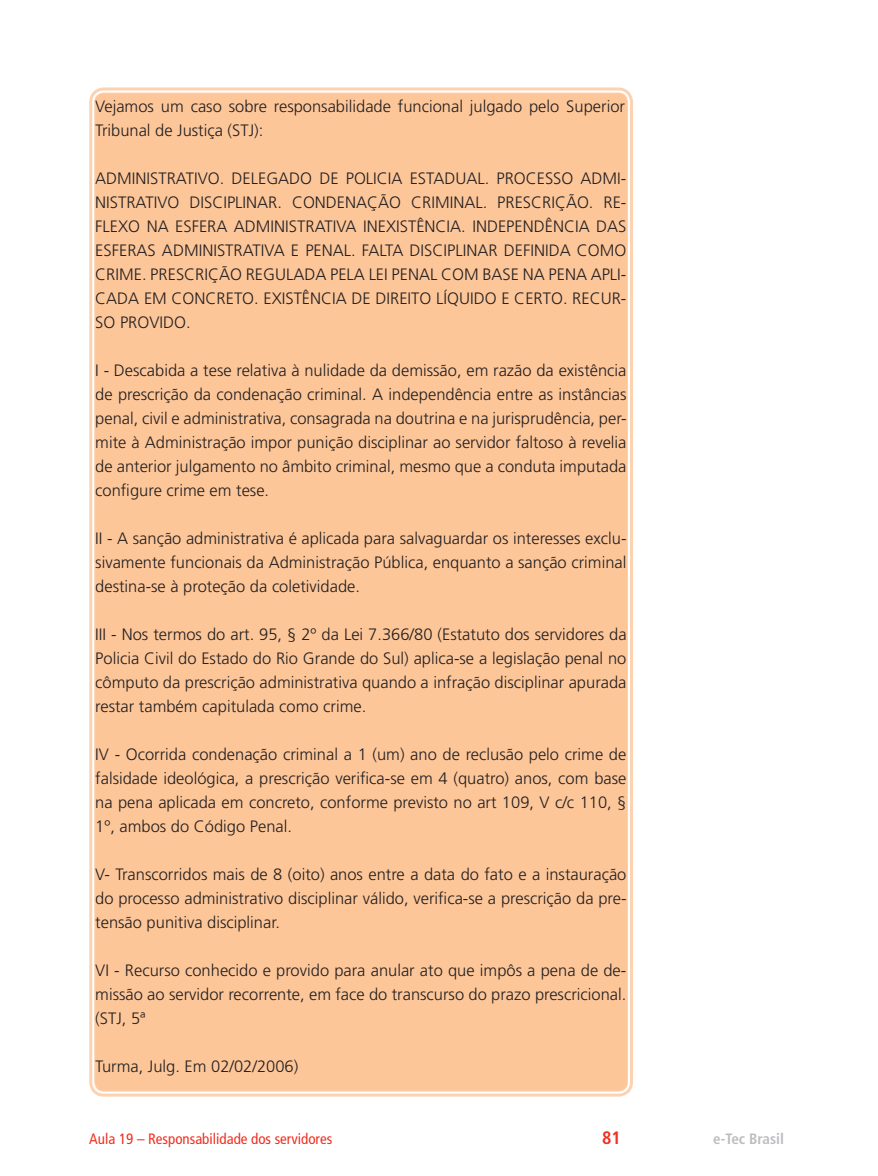
<style>
.page{position:relative;width:878px;height:1176px;background:#fff}
.page>*{position:absolute;margin:0;border:0;box-sizing:border-box;transform-origin:0 0}
.t1{font:700 condensed 18px "Frutiger LT Std";color:#ef3122}
.t2{font:300 16.5px/24px "Frutiger LT Std";color:#231f20;text-align:justify}
.t3{font:condensed 15px "Frutiger LT Std";color:#ef3122}
.t4{font:700 condensed 15px "Frutiger LT Std";color:#bcbdc0}
</style>
<div class="page">
<div style="left:95px;top:93px;width:532px;height:998px;background:#fcc699;border-radius:9px"></div>
<div style="left:89px;top:88px;width:544px;height:1009px;border:3px solid #fcd2b0;border-radius:13px"></div>
<p class="t2" style="left:95px;top:94px;width:531px">Vejamos um caso sobre responsabilidade funcional julgado pelo Superior<br>Tribunal de Justiça (STJ):</p>
<p class="t2" style="left:95px;top:166px;width:533px">ADMINISTRATIVO. DELEGADO DE POLICIA ESTADUAL. PROCESSO ADMI-NISTRATIVO DISCIPLINAR. CONDENAÇÃO CRIMINAL. PRESCRIÇÃO. RE-FLEXO NA ESFERA ADMINISTRATIVA INEXISTÊNCIA. INDEPENDÊNCIA DAS ESFERAS ADMINISTRATIVA E PENAL. FALTA DISCIPLINAR DEFINIDA COMO CRIME. PRESCRIÇÃO REGULADA PELA LEI PENAL COM BASE NA PENA APLI-CADA EM CONCRETO. EXISTÊNCIA DE DIREITO LÍQUIDO E CERTO. RECUR-SO PROVIDO.</p>
<p class="t2" style="left:95px;top:358px;width:533px">I - Descabida a tese relativa à nulidade da demissão, em razão da existência de prescrição da condenação criminal. A independência entre as instâncias penal, civil e administrativa, consagrada na doutrina e na jurisprudência, per&shy;mite à Administração impor punição disciplinar ao servidor faltoso à revelia de anterior julgamento no âmbito criminal, mesmo que a conduta imputada configure crime em tese.</p>
<p class="t2" style="left:95px;top:526px;width:533px">II - A sanção administrativa é aplicada para salvaguardar os interesses exclu&shy;sivamente funcionais da Administração Pública, enquanto a sanção criminal destina-se à proteção da coletividade.</p>
<p class="t2" style="left:95px;top:622px;width:533px">III - Nos termos do art. 95, § 2º da Lei 7.366/80 (Estatuto dos servidores da Policia Civil do Estado do Rio Grande do Sul) aplica-se a legislação penal no cômputo da prescrição administrativa quando a infração disciplinar apurada restar também capitulada como crime.</p>
<p class="t2" style="left:95px;top:742px;width:532px">IV - Ocorrida condenação criminal a 1 (um) ano de reclusão pelo crime de falsidade ideológica, a prescrição verifica-se em 4 (quatro) anos, com base na pena aplicada em concreto, conforme previsto no art 109, V c/c 110, § 1º, ambos do Código Penal.</p>
<p class="t2" style="left:95px;top:862px;width:533px">V- Transcorridos mais de 8 (oito) anos entre a data do fato e a instauração do processo administrativo disciplinar válido, verifica-se a prescrição da pre&shy;tensão punitiva disciplinar.</p>
<p class="t2" style="left:95px;top:958px;width:532px">VI - Recurso conhecido e provido para anular ato que impôs a pena de de&shy;missão ao servidor recorrente, em face do transcurso do prazo prescricional. (STJ, 5ª</p>
<p class="t2" style="left:95px;top:1054px;width:204px">Turma, Julg. Em 02/02/2006)</p>
<p class="t3" style="left:89px;top:1130px;width:244px">Aula 19 – Responsabilidade dos servidores</p>
<p class="t1" style="left:602px;top:1127px;width:20px">81</p>
<p class="t4" style="left:713px;top:1129px;width:72px">e-Tec Brasil</p>
</div>
